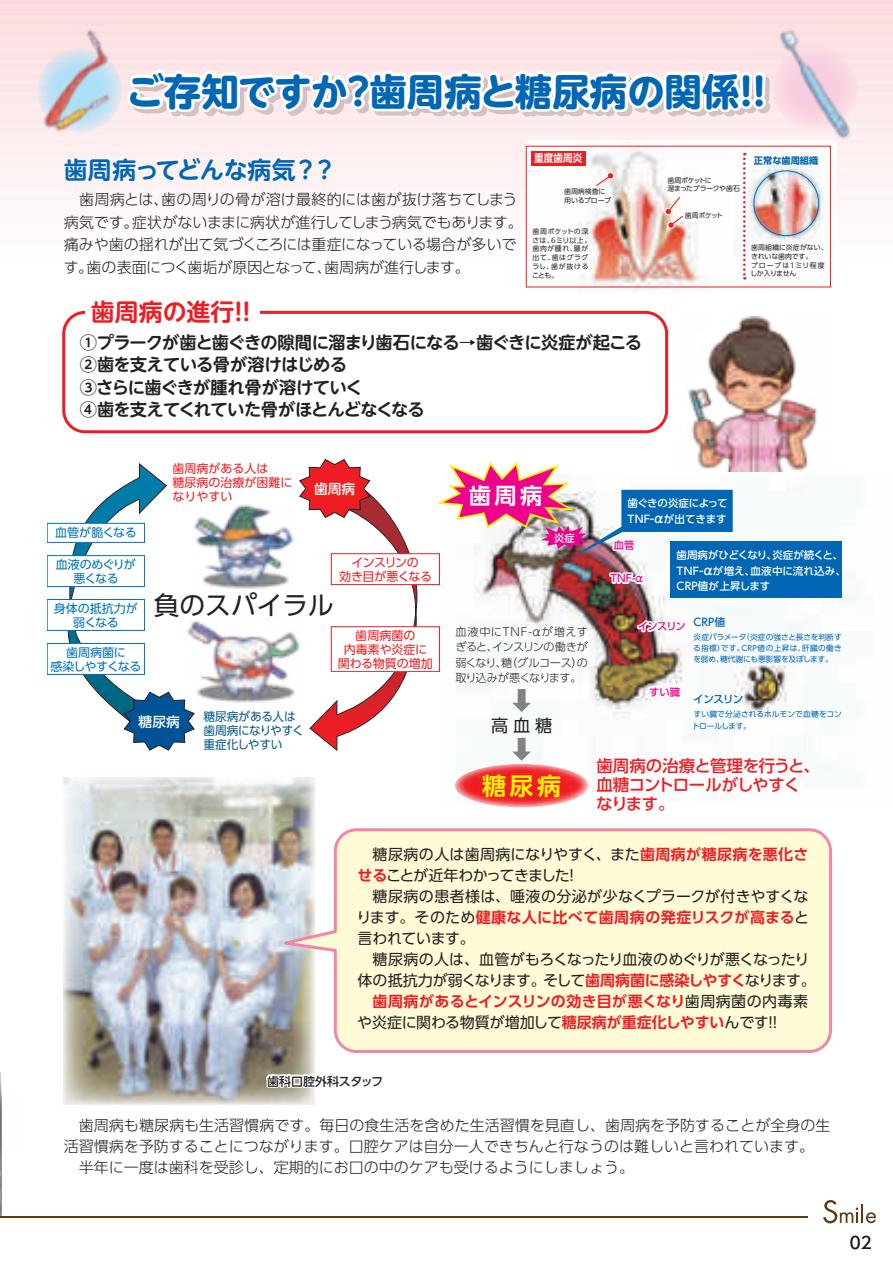
<style>
.page{position:relative;width:893px;height:1263px;background:#fff}
.page>*{position:absolute;margin:0;border:0;box-sizing:border-box;transform-origin:0 0}
.t1{font:700 37.5px "UD Shin M Go Pro";color:#0166b3}
.t2{font:25.8px "UD Shin Go Pro";color:#231f20}
.t3{font:700 24px "UD Shin M Go Pro De";letter-spacing:-.01em;color:#0166b3}
.t4{font:700 24px "UD Shin M Go Pro De";color:#ee1d23}
.t5{font:700 24px "UD Shin Go Pro De";color:#fff101}
.t6{font:700 22.35px "UD Shin Go Pro De";color:#fff}
.t7{font:700 17.25px/22.5px "UD Shin M Go Pro De";letter-spacing:-.04em;color:#231f20}
.t8{font:17.1px "UD Shin Go Pro";color:#231f20}
.t9{font:500 16.5px/18.9px "UD Shin Go Pro";letter-spacing:-.04em;color:#ee1d23}
.t10{font:16.5px "UD Shin Go Pro";color:#231f20}
.t11{font:300 15px/22.5px "UD Shin Go Pro";color:#231f20}
.t12{font:15px/21px "UD Shin Go Pro";letter-spacing:.005em;color:#231f20}
.t13{font:15px/21px "UD Shin Go Pro";letter-spacing:-.045em;color:#231f20}
.t14{font:700 15px "UD Shin Go Pro De";letter-spacing:.015em;color:#ee1d23}
.t15{font:15px "UD Shin Go Pro";letter-spacing:-.015em;color:#231f20}
.t16{font:500 13.8px "UD Shin Go Pro";color:#fff}
.t17{font:12px/13.8px "UD Shin Go Pro";color:#ee1d23}
.t18{font:12px/13.8px "UD Shin Go Pro";letter-spacing:-.02em;color:#075a89}
.t19{font:12px/13.8px "UD Shin Go Pro";letter-spacing:-.03em;color:#0072bc;text-align:center}
.t20{font:12px/13.8px "UD Shin Go Pro";letter-spacing:-.045em;color:#ee1d23;text-align:center}
.t21{font:12px/13.8px "UD Shin Go Pro";letter-spacing:-.08em;color:#0072bc;text-align:center}
.t22{font:12px/13.8px "UD Shin Go Pro";color:#0072bc;text-align:center}
.t23{font:500 12px "UD Shin Go Pro";color:#231f20}
.t24{font:300 11.1px/15.5px "UD Shin Go Pro";letter-spacing:-.03em;color:#231f20;text-align:justify}
.t25{font:700 10.8px "UD Shin Go Pro De";color:#fff;scale:.9 1}
.t26{font:500 10.5px/16.4px "UD Shin Go Pro";color:#fff}
.t27{font:500 10.5px/16.4px "UD Shin Go Pro";letter-spacing:-.02em;color:#fff}
.t28{font:500 10.5px "UD Shin Go Pro";letter-spacing:.02em;color:#fff}
.t29{font:500 10.5px "UD Shin Go Pro";letter-spacing:-.02em;color:#0166b3}
.t30{font:500 10.35px "UD Shin Go Pro";letter-spacing:-.015em;color:#ed028c}
.t31{font:500 10.35px "UD Shin Go Pro";color:#fff}
.t32{font:700 9.15px "UD Shin Go Pro";color:#0166b3}
.t33{font:7.65px/11.1px "UD Shin Go Pro";color:#0166b3;text-align:justify}
.t34{font:6.9px/8.7px "UD Shin Go Pro";letter-spacing:.08em;color:#231f20}
.t35{font:6.9px/8.7px "UD Shin Go Pro";color:#231f20}
.t36{font:6.9px/8.4px "UD Shin Go Pro";letter-spacing:-.035em;color:#231f20}
.t37{font:6.9px/8.4px "UD Shin Go Pro";letter-spacing:-.02em;color:#231f20}
.s1{font-size:12.3px}
.s2{font-family:"UD Shin Go Pro De";font-weight:700;color:#ee1d23}
.s3{font-family:"UD Shin Go Pro";font-weight:400;color:#231f20}
</style>
<div class="page">
<div style="left:0;top:0;width:892px;height:700px;background:linear-gradient(to bottom,#fde9eb,#fff)"></div>
<img style="left:64px;top:777px;width:206px;height:327px">
<img style="left:0;top:1072px;width:1px;height:144px">
<div style="left:62px;top:311px;width:606px;height:122px;border:3px solid #ee1d23;border-radius:21px"></div>
<svg style="left:270px;top:280px;width:46px;height:825px"></svg>
<svg style="left:269px;top:827px;width:563px;height:227px;background:#f8f1d3"></svg>
<svg style="left:823px;top:1200px;width:53px;height:24px"></svg>
<hr style="left:0;top:1216px;width:808px;height:2px;background:#603811">
<div style="left:665px;top:298px;width:165px;height:165px;background:#fff"></div>
<img style="left:0;top:2px;width:124px;height:166px">
<img style="left:773px;top:27px;width:100px;height:116px">
<div style="left:85px;top:295px;width:174px;height:33px;background:#fff"></div>
<img style="left:439px;top:475px;width:453px;height:327px">
<svg style="left:512px;top:689px;width:19px;height:23px"></svg>
<svg style="left:512px;top:738px;width:19px;height:23px"></svg>
<svg style="left:455px;top:764px;width:133px;height:43px;background:#ef3c42"></svg>
<svg style="left:647px;top:672px;width:40px;height:38px"></svg>
<svg style="left:633px;top:617px;width:56px;height:18px"></svg>
<img style="left:434px;top:460px;width:299px;height:134px">
<div style="left:670px;top:541px;width:172px;height:57px;background:#0166b3"></div>
<img style="left:526px;top:140px;width:310px;height:153px">
<div style="left:753px;top:170px;width:66px;height:66px;border:1px solid #0166b3;border-radius:50%"></div>
<svg style="left:124px;top:0;width:649px;height:280px"></svg>
<svg style="left:298px;top:458px;width:129px;height:294px"></svg>
<svg style="left:63px;top:462px;width:132px;height:289px"></svg>
<div style="left:331px;top:554px;width:108px;height:31px;background:#fff"></div>
<div style="left:331px;top:553px;width:109px;height:32px;border:1px solid #ee1d23"></div>
<div style="left:47px;top:556px;width:97px;height:30px;background:#fff"></div>
<div style="left:47px;top:555px;width:98px;height:32px;border:1px solid #0072bc"></div>
<div style="left:47px;top:523px;width:97px;height:19px;background:#fff"></div>
<div style="left:47px;top:523px;width:98px;height:20px;border:1px solid #0072bc"></div>
<div style="left:47px;top:599px;width:97px;height:31px;background:#fff"></div>
<div style="left:47px;top:599px;width:98px;height:32px;border:1px solid #0072bc"></div>
<div style="left:47px;top:643px;width:97px;height:31px;background:#fff"></div>
<div style="left:47px;top:643px;width:98px;height:32px;border:1px solid #0072bc"></div>
<div style="left:331px;top:627px;width:108px;height:45px;background:#fff"></div>
<div style="left:331px;top:627px;width:109px;height:45px;border:1px solid #ee1d23"></div>
<img style="left:186px;top:605px;width:116px;height:99px">
<img style="left:192px;top:502px;width:104px;height:89px">
<img style="left:676px;top:317px;width:154px;height:154px">
<svg style="left:264px;top:1065px;width:52px;height:27px"></svg>
<h1 class="t1" style="left:126px;top:72px;width:653px">ご存知ですか？歯周病と糖尿病の関係！！</h1>
<h3 class="t3" style="left:64px;top:158px;width:274px">歯周病ってどんな病気？？</h3>
<p class="t11" style="left:64px;top:188px;width:461px">　歯周病とは、歯の周りの骨が溶け最終的には歯が抜け落ちてしまう病気です。症状がないままに病状が進行してしまう病気でもあります。痛みや歯の揺れが出て気づくころには重症になっている場合が多いです。歯の表面につく歯垢が原因となって、歯周病が進行します。</p>
<h3 class="t4" style="left:91px;top:300px;width:169px">歯周病の進行！！</h3>
<p class="t25" style="left:534px;top:153px;width:55px">重度歯周炎</p>
<p class="t32" style="left:754px;top:156px;width:66px">正常な歯周組織</p>
<p class="t37" style="left:564px;top:188px;width:49px">歯周病検査に用いるプローブ</p>
<p class="t34" style="left:532px;top:227px;width:61px">歯周ポケットの深さは、6ミリ以上。歯肉が腫れ、膿が出て、歯はグラグラし、歯が抜けることも。</p>
<p class="t36" style="left:667px;top:176px;width:74px">歯周ポケットに<br>溜まったプラークや歯石</p>
<p class="t35" style="left:685px;top:211px;width:40px">歯周ポケット</p>
<p class="t35" style="left:751px;top:243px;width:79px">歯周組織に炎症がない、きれいな歯肉です。<br>プローブは1ミリ程度しか入りません</p>
<p class="t7" style="left:80px;top:331px;width:564px">①プラークが歯と歯ぐきの隙間に溜まり歯石になる→歯ぐきに炎症が起こる<br>②歯を支えている骨が溶けはじめる<br>③さらに歯ぐきが腫れ骨が溶けていく<br>④歯を支えてくれていた骨がほとんどなくなる</p>
<p class="t19" style="left:55px;top:526px;width:83px">血管が脆くなる</p>
<p class="t21" style="left:56px;top:558px;width:82px">血液のめぐりが悪くなる</p>
<p class="t22" style="left:54px;top:602px;width:86px">身体の抵抗力が弱くなる</p>
<p class="t19" style="left:51px;top:646px;width:92px">歯周病菌に<br>感染しやすくなる</p>
<p class="t17" style="left:172px;top:462px;width:122px">歯周病がある人は<br>糖尿病の治療が困難になりやすい</p>
<p class="t16" style="left:314px;top:481px;width:43px">歯周病</p>
<p class="t20" style="left:339px;top:556px;width:94px">インスリンの<br>効き目が悪くなる</p>
<h2 class="t2" style="left:154px;top:592px;width:182px">負のスパイラル</h2>
<p class="t17" style="left:338px;top:629px;width:96px;text-align:center">歯周病菌の<br>内毒素や炎症に関わる物質の増加</p>
<p class="t16" style="left:139px;top:715px;width:43px">糖尿病</p>
<p class="t18" style="left:203px;top:710px;width:102px">糖尿病がある人は歯周病になりやすく重症化しやすい</p>
<h3 class="t6" style="left:469px;top:484px;width:75px">歯周病</h3>
<p class="t27" style="left:628px;top:495px;width:102px">歯ぐきの炎症によって<br>TNF<span class="s1">-α</span>が出てきます</p>
<p class="t26" style="left:677px;top:546px;width:171px">歯周病がひどくなり、炎症が続くと、<br>TNF<span class="s1">-α</span>が増え、血液中に流れ込み、</p>
<p class="t28" style="left:677px;top:580px;width:95px">CRP値が上昇します</p>
<p class="t29" style="left:693px;top:616px;width:33px">CRP値</p>
<p class="t31" style="left:554px;top:533px;width:22px">炎症</p>
<p class="t30" style="left:614px;top:540px;width:22px">血管</p>
<p class="t30" style="left:610px;top:573px;width:35px">TNF-α</p>
<p class="t30" style="left:638px;top:621px;width:50px">インスリン</p>
<p class="t24" style="left:455px;top:624px;width:134px">血液中にTNF-αが増えすぎると、インスリンの働きが弱くなり、糖（グルコース）の取り込みが悪くなります。</p>
<p class="t33" style="left:693px;top:631px;width:150px">炎症パラメータ（炎症の強さと長さを判断する指標）です。CRP値の上昇は、肝臓の働きを弱め、糖代謝にも悪影響を及ぼします。</p>
<p class="t8" style="left:491px;top:716px;width:63px">高血糖</p>
<p class="t30" style="left:649px;top:686px;width:32px">すい臓</p>
<p class="t29" style="left:693px;top:694px;width:51px">インスリン</p>
<p class="t33" style="left:692px;top:709px;width:151px">すい臓で分泌されるホルモンで血糖をコントロールします。</p>
<h3 class="t5" style="left:482px;top:773px;width:81px">糖尿病</h3>
<p class="t9" style="left:596px;top:756px;width:225px">歯周病の治療と管理を行うと、血糖コントロールがしやすくなります。</p>
<p class="t12" style="left:358px;top:844px;width:452px">　糖尿病の人は歯周病になりやすく、また<span class="s2">歯周病が糖尿病を悪化させる</span>ことが近年わかってきました！<br>　糖尿病の患者様は、唾液の分泌が少なくプラークが付きやすくな</p>
<p class="t14" style="left:356px;top:909px;width:454px"><span class="s3">ります。そのため</span>健康な人に比べて歯周病の発症リスクが高まる<span class="s3">と</span></p>
<p class="t13" style="left:358px;top:928px;width:460px">言われています。<br>　糖尿病の人は、血管がもろくなったり血液のめぐりが悪くなったり体の抵抗力が弱くなります。そして<span class="s2">歯周病菌に感染しやすく</span>なります。</p>
<p class="t14" style="left:373px;top:993px;width:437px">歯周病があるとインスリンの効き目が悪くなり<span class="s3">歯周病菌の内毒素</span></p>
<p class="t15" style="left:357px;top:1014px;width:427px">や炎症に関わる物質が増加して<span class="s2">糖尿病が重症化しやすい</span>んです！！</p>
<p class="t23" style="left:267px;top:1075px;width:118px">歯科口腔外科スタッフ</p>
<p class="t11" style="left:64px;top:1114px;width:768px;line-height:21px">　歯周病も糖尿病も生活習慣病です。毎日の食生活を含めた生活習慣を見直し、歯周病を予防することが全身の生活習慣病を予防することにつながります。口腔ケアは自分一人できちんと行なうのは難しいと言われています。　半年に一度は歯科を受診し、定期的にお口の中のケアも受けるようにしましょう。</p>
<p class="t10" style="left:850px;top:1234px;width:23px">02</p>
</div>
